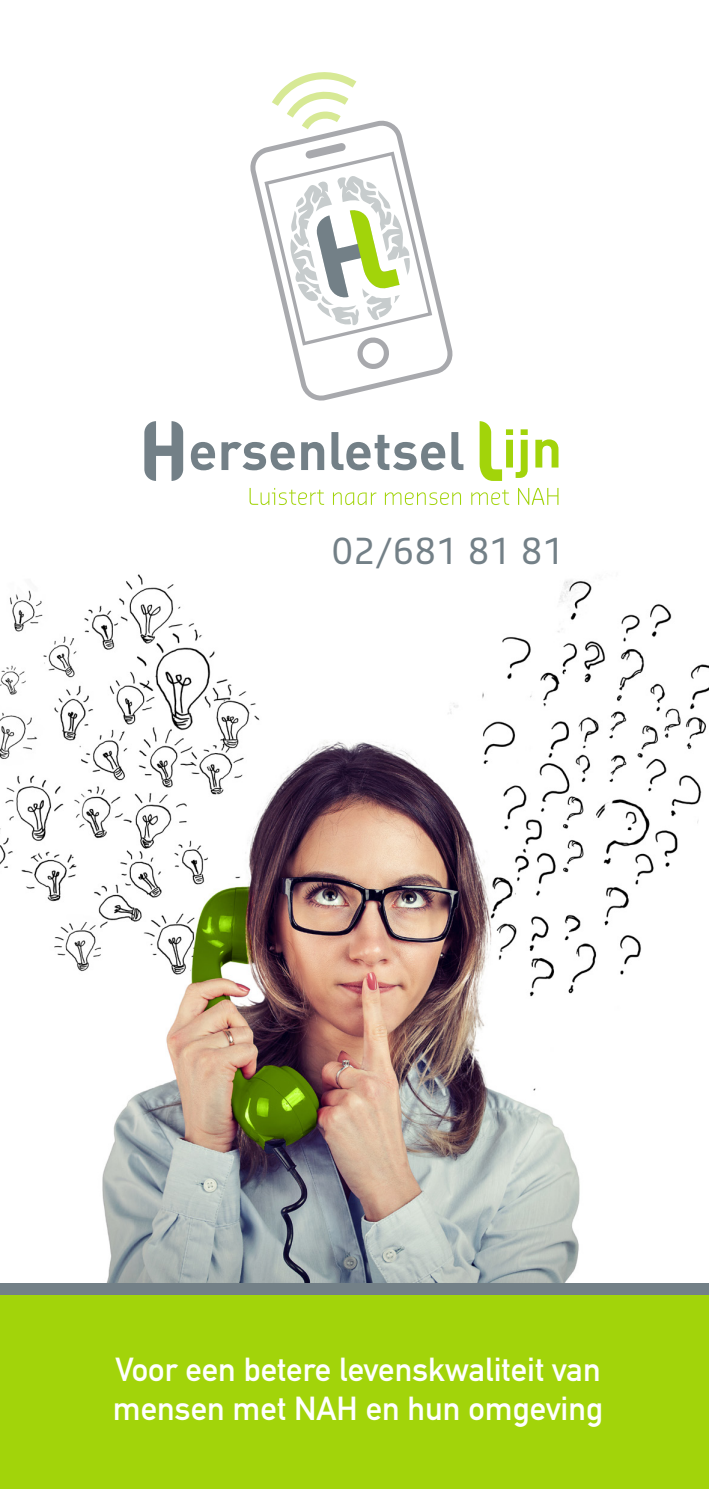
<style>
.page{position:relative;width:709px;height:1489px;background:#fff}
.page>*{position:absolute;margin:0;border:0;box-sizing:border-box;transform-origin:0 0}
.t1{font:35px "Sansa Std";color:#738087}
.t2{font:700 32.75px/39.5px "DIN Alternate";color:#fff}
.t3{font:700 29.75px/35.8px "DIN Alternate";color:#fff}
</style>
<div class="page">
<img style="left:0;top:574px;width:709px;height:709px">
<div style="left:506px;top:440px;width:7px;height:27px;background:#a2d40a"></div>
<div style="left:506px;top:429px;width:7px;height:6px;background:#a2d40a"></div>
<svg style="left:515px;top:429px;width:12px;height:49px"></svg>
<svg style="left:535px;top:439px;width:23px;height:28px"></svg>
<svg style="left:479px;top:421px;width:23px;height:60px"></svg>
<svg style="left:191px;top:442px;width:24px;height:28px"></svg>
<svg style="left:221px;top:442px;width:74px;height:28px"></svg>
<svg style="left:301px;top:442px;width:23px;height:28px"></svg>
<svg style="left:331px;top:432px;width:114px;height:38px"></svg>
<svg style="left:451px;top:432px;width:12px;height:38px"></svg>
<svg style="left:144px;top:421px;width:39px;height:60px"></svg>
<svg style="left:250px;top:120px;width:203px;height:281px"></svg>
<svg style="left:264px;top:143px;width:168px;height:227px"></svg>
<svg style="left:272px;top:72px;width:84px;height:57px"></svg>
<svg style="left:249px;top:488px;width:75px;height:17px"></svg>
<svg style="left:333px;top:492px;width:43px;height:13px"></svg>
<svg style="left:385px;top:492px;width:76px;height:13px"></svg>
<svg style="left:471px;top:489px;width:38px;height:16px"></svg>
<svg style="left:518px;top:488px;width:40px;height:17px"></svg>
<div style="left:0;top:1294px;width:709px;height:194px;background:#a2d40a"></div>
<div style="left:0;top:1283px;width:709px;height:11px;background:#738087"></div>
<p class="t1" style="left:331px;top:528px;width:235px">02/681 81 81</p>
<p class="t3" style="left:136px;top:1347px;width:447px">Voor een betere levenskwaliteit van mensen met NAH en hun omgeving</p>
<p class="t2" style="left:113px;top:1347px;width:492px">Voor een betere levenskwaliteit van mensen met NAH en hun omgeving</p>
</div>
